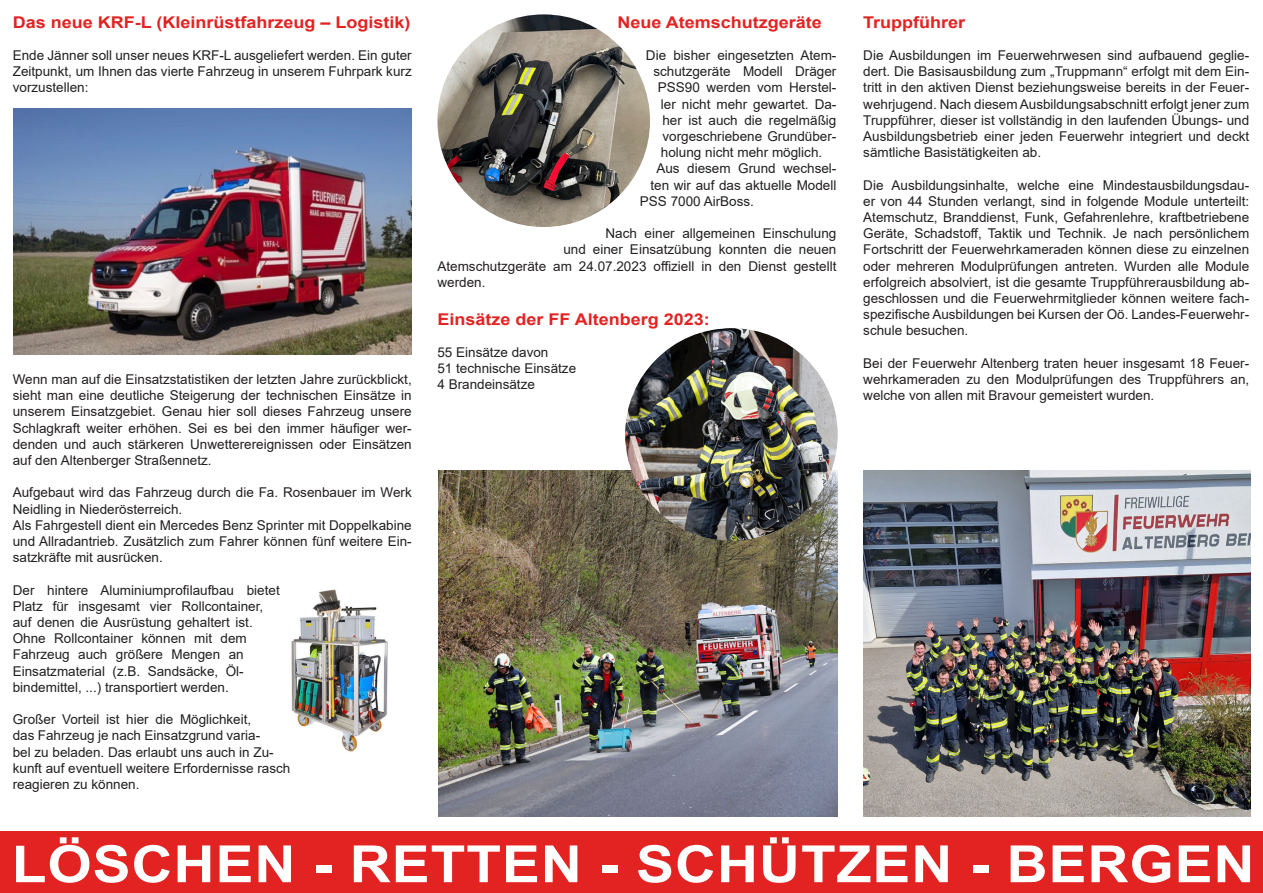
<style>
.page{position:relative;width:1263px;height:893px;background:#fff}
.page>*{position:absolute;margin:0;border:0;box-sizing:border-box;transform-origin:0 0}
.t1{font:700 51.3px "Arial";letter-spacing:.015em;color:#fff;scale:1.11 1}
.t2{font:700 16.2px "Arial";color:#e32322;scale:1.11 1}
.t3{font:13.5px/16.2px "Arial";color:#231f20;text-align:justify}
</style>
<div class="page">
<img style="left:291px;top:589px;width:97px;height:163px">
<div style="left:0;top:831px;width:1263px;height:62px;background:#e32322"></div>
<img style="left:437px;top:14px;width:213px;height:213px;border-radius:106px">
<img style="left:14px;top:108px;width:398px;height:247px">
<img style="left:863px;top:470px;width:387px;height:346px">
<img style="left:438px;top:470px;width:400px;height:346px">
<img style="left:625px;top:328px;width:213px;height:213px;border-radius:106px">
<p class="t2" style="left:13px;top:10px;width:360px">Das neue KRF-L (Kleinrüstfahrzeug – Logistik)</p>
<p class="t3" style="left:13px;top:47px;width:400px">Ende Jänner soll unser neues KRF-L ausgeliefert werden. Ein guter Zeitpunkt, um Ihnen das vierte Fahrzeug in unserem Fuhrpark kurz vorzustellen:</p>
<p class="t3" style="left:13px;top:371px;width:401px">Wenn man auf die Einsatzstatistiken der letzten Jahre zurückblickt, sieht man eine deutliche Steigerung der technischen Einsätze in unserem Einsatzgebiet. Genau hier soll dieses Fahrzeug unsere Schlagkraft weiter erhöhen. Sei es bei den immer häufiger wer&shy;denden und auch stärkeren Unwetterereignissen oder Einsätzen auf den Altenberger Straßennetz.</p>
<p class="t3" style="left:13px;top:484px;width:401px">Aufgebaut wird das Fahrzeug durch die Fa. Rosenbauer im Werk<br>Neidling in Niederösterreich.</p>
<p class="t3" style="left:13px;top:517px;width:400px">Als Fahrgestell dient ein Mercedes Benz Sprinter mit Doppelkabine und Allradantrieb. Zusätzlich zum Fahrer können fünf weitere Ein&shy;satzkräfte mit ausrücken.</p>
<p class="t3" style="left:13px;top:582px;width:268px;text-align:left">Der hintere Aluminiumprofilaufbau bietet Platz für insgesamt vier Rollcontainer, auf denen die Ausrüstung gehaltert ist.<br>Ohne Rollcontainer können mit dem Fahrzeug auch größere Mengen an Einsatzmaterial (z.B. Sandsäcke, Öl&shy;bindemittel, ...) transportiert werden.</p>
<p class="t3" style="left:13px;top:711px;width:279px;text-align:left">Großer Vorteil ist hier die Möglichkeit,<br>das Fahrzeug je nach Einsatzgrund varia-<br>bel zu beladen. Das erlaubt uns auch in Zu&shy;kunft auf eventuell weitere Erfordernisse rasch</p>
<p class="t3" style="left:13px;top:776px;width:128px">reagieren zu können.</p>
<p class="t2" style="left:617px;top:10px;width:186px">Neue Atemschutzgeräte</p>
<p class="t3" style="left:646px;top:47px;width:192px">Die bisher eingesetzten Atem-</p>
<p class="t3" style="left:653px;top:63px;width:184px">schutzgeräte Modell Dräger</p>
<p class="t3" style="left:658px;top:79px;width:180px">PSS90 werden vom Herstel-</p>
<p class="t3" style="left:661px;top:96px;width:177px">ler nicht mehr gewartet. Da-</p>
<p class="t3" style="left:662px;top:112px;width:175px">her ist auch die regelmäßig</p>
<p class="t3" style="left:662px;top:128px;width:175px">vorgeschriebene Grundüber-</p>
<p class="t3" style="left:661px;top:144px;width:163px">holung nicht mehr möglich.</p>
<p class="t3" style="left:656px;top:160px;width:181px">Aus diesem Grund wechsel-</p>
<p class="t3" style="left:650px;top:177px;width:187px">ten wir auf das aktuelle Modell</p>
<p class="t3" style="left:640px;top:193px;width:116px">PSS 7000 AirBoss.</p>
<p class="t3" style="left:605px;top:225px;width:232px">Nach einer allgemeinen Einschulung</p>
<p class="t3" style="left:563px;top:241px;width:274px">und einer Einsatzübung konnten die neuen</p>
<p class="t3" style="left:437px;top:258px;width:400px">Atemschutzgeräte am 24.07.2023 offiziell in den Dienst gestellt</p>
<p class="t3" style="left:437px;top:274px;width:50px">werden.</p>
<p class="t2" style="left:437px;top:307px;width:247px">Einsätze der FF Altenberg 2023:</p>
<p class="t3" style="left:437px;top:344px;width:113px">55 Einsätze davon</p>
<p class="t3" style="left:437px;top:360px;width:140px">51 technische Einsätze</p>
<p class="t3" style="left:437px;top:376px;width:99px">4 Brandeinsätze</p>
<p class="t2" style="left:863px;top:10px;width:93px">Truppführer</p>
<p class="t3" style="left:863px;top:47px;width:387px">Die Ausbildungen im Feuerwehrwesen sind aufbauend geglie&shy;dert. Die Basisausbildung zum „Truppmann“ erfolgt mit dem Ein&shy;tritt in den aktiven Dienst beziehungsweise bereits in der Feuer&shy;wehrjugend. Nach diesem Ausbildungsabschnitt erfolgt jener zum Truppführer, dieser ist vollständig in den laufenden Übungs- und Ausbildungsbetrieb einer jeden Feuerwehr integriert und deckt sämtliche Basistätigkeiten ab.</p>
<p class="t3" style="left:863px;top:177px;width:387px">Die Ausbildungsinhalte, welche eine Mindestausbildungsdau&shy;er von 44 Stunden verlangt, sind in folgende Module unterteilt:<br>Atemschutz, Branddienst, Funk, Gefahrenlehre, kraftbetriebene Geräte, Schadstoff, Taktik und Technik. Je nach persönlichem Fortschritt der Feuerwehrkameraden können diese zu einzelnen oder mehreren Modulprüfungen antreten. Wurden alle Module erfolgreich absolviert, ist die gesamte Truppführerausbildung ab&shy;geschlossen und die Feuerwehrmitglieder können weitere fach&shy;spezifische Ausbildungen bei Kursen der Oö. Landes-Feuerwehr&shy;schule besuchen.</p>
<p class="t3" style="left:863px;top:355px;width:387px">Bei der Feuerwehr Altenberg traten heuer insgesamt 18 Feuer&shy;wehrkameraden zu den Modulprüfungen des Truppführers an, welche von allen mit Bravour gemeistert wurden.</p>
<p class="t1" style="left:12px;top:828px;width:1121px">LÖSCHEN - RETTEN - SCHÜTZEN - BERGEN</p>
</div>
